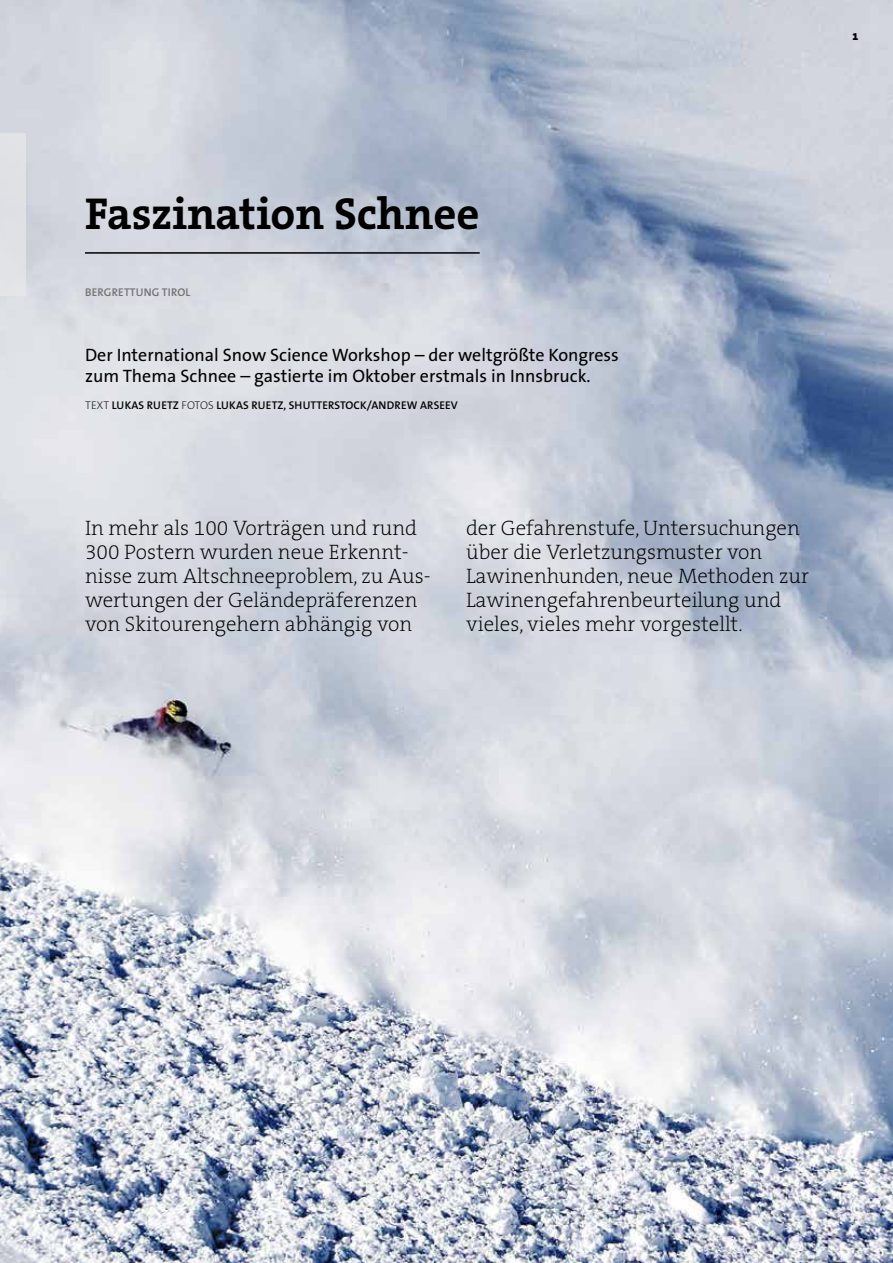
<style>
.page{position:relative;width:893px;height:1263px;background:#fff}
.page>*{position:absolute;margin:0;border:0;box-sizing:border-box;transform-origin:0 0}
.t1{font:700 45px "The Serif B W7";color:#000}
.t2{font:200 21px/24px "The Serif B W2";color:#000}
.t3{font:18px/21.6px "The Sans B W5 Plain";color:#000}
.t4{font:600 11.25px "The Sans B W6";letter-spacing:.015em;color:#000}
.t5{font:600 11.25px "The Sans B W6";letter-spacing:.015em;color:#707172}
.t6{font:900 10.5px "The Sans B W9";color:#000}
.s1{font-family:"The Sans B W2";font-weight:200}
</style>
<div class="page">
<img style="left:0;top:0;width:893px;height:1263px">
<hr style="left:85px;top:252px;width:395px;height:2px;background:#000">
<div style="left:0;top:134px;width:26px;height:162px;background:#e0e1e5"></div>
<p class="t6" style="left:852px;top:30px;width:7px">1</p>
<h1 class="t1" style="left:85px;top:184px;width:396px">Faszination Schnee</h1>
<p class="t5" style="left:85px;top:285px;width:107px">BERGRETTUNG TIROL</p>
<p class="t3" style="left:85px;top:344px;width:535px">Der International Snow Science Workshop – der weltgrößte Kongress zum Thema Schnee – gastierte im Oktober erstmals in Innsbruck.</p>
<p class="t4" style="left:85px;top:398px;width:374px"><span class="s1">TEXT</span> LUKAS RUETZ <span class="s1">FOTOS</span> LUKAS RUETZ, SHUTTERSTOCK/ANDREW ARSEEV</p>
<p class="t2" style="left:85px;top:516px;width:347px">In mehr als 100 Vorträgen und rund 300 Postern wurden neue Erkennt&shy;nisse zum Altschneeproblem, zu Aus&shy;wertungen der Geländepräferenzen von Skitourengehern abhängig von</p>
<p class="t2" style="left:466px;top:516px;width:344px">der Gefahrenstufe, Untersuchungen über die Verletzungsmuster von Lawinenhunden, neue Methoden zur Lawinengefahrenbeurteilung und vieles, vieles mehr vorgestellt.</p>
</div>
